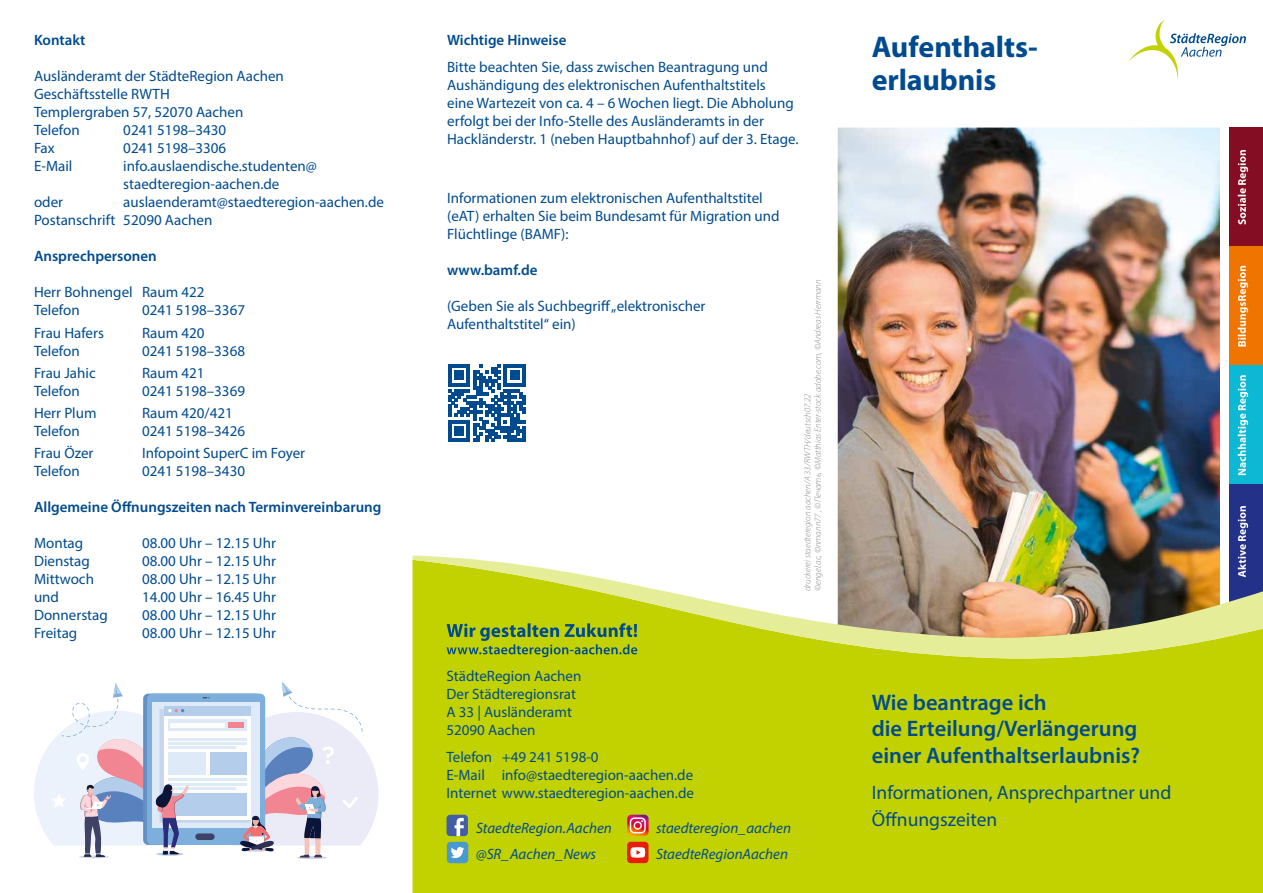
<style>
.page{position:relative;width:1263px;height:893px;background:#fff}
.page>*{position:absolute;margin:0;border:0;box-sizing:border-box;transform-origin:0 0}
.t1{font:700 30px "Myriad Pro";letter-spacing:-.005em;color:#004b8f}
.t2{font:600 22.5px/26.2px "Myriad Pro";color:#004b8f}
.t3{font:19.5px/27px "Myriad Pro";color:#004b8f}
.Fließtext{font:15px/18px "Myriad Pro";color:#004b8f}
.Fließtext-2{font:600 15px "Myriad Pro";color:#004b8f}
.t4{font:italic 15px "Myriad Pro";color:#004b8f}
.t5{font:italic 300 9px/10.5px "Myriad Pro";color:#878988}
</style>
<div class="page">
<div style="left:1229px;top:128px;width:34px;height:119px;background:#840c23"></div>
<svg style="left:1238px;top:150px;width:10px;height:74px"></svg>
<div style="left:1229px;top:247px;width:34px;height:119px;background:#f07500"></div>
<svg style="left:1238px;top:266px;width:10px;height:80px"></svg>
<div style="left:1229px;top:366px;width:34px;height:119px;background:#0db8d5"></div>
<svg style="left:1238px;top:375px;width:10px;height:100px"></svg>
<div style="left:1229px;top:485px;width:34px;height:119px;background:#233188"></div>
<svg style="left:1238px;top:506px;width:10px;height:49px"></svg>
<img style="left:838px;top:128px;width:382px;height:427px">
<div style="left:412px;top:659px;width:851px;height:234px;background:#c2d200"></div>
<img style="left:412px;top:555px;width:851px;height:104px">
<svg style="left:446px;top:623px;width:191px;height:34px;background:#8dad26"></svg>
<svg style="left:1128px;top:20px;width:118px;height:59px"></svg>
<svg style="left:446px;top:815px;width:22px;height:21px"></svg>
<svg style="left:627px;top:815px;width:22px;height:21px"></svg>
<div style="left:447px;top:842px;width:21px;height:21px;background:#4898d1;border-radius:4px"></div>
<svg style="left:451px;top:847px;width:13px;height:11px"></svg>
<div style="left:627px;top:842px;width:21px;height:21px;background:#e81d0b;border-radius:4px"></div>
<svg style="left:630px;top:847px;width:15px;height:11px"></svg>
<svg style="left:448px;top:364px;width:78px;height:78px"></svg>
<svg style="left:34px;top:682px;width:344px;height:177px"></svg>
<p class="Fließtext-2" style="left:34px;top:31px;width:53px">Kontakt</p>
<p class="Fließtext" style="left:34px;top:67px;width:251px">Ausländeramt der StädteRegion Aachen<br>Geschäftsstelle RWTH</p>
<p class="Fließtext" style="left:34px;top:103px;width:211px">Templergraben 57, 52070 Aachen</p>
<p class="Fließtext" style="left:34px;top:121px;width:47px">Telefon</p>
<p class="Fließtext" style="left:123px;top:121px;width:105px">0241 5198–3430</p>
<p class="Fließtext" style="left:34px;top:139px;width:22px">Fax</p>
<p class="Fließtext" style="left:123px;top:139px;width:105px">0241 5198–3306</p>
<p class="Fließtext" style="left:34px;top:157px;width:40px">E-Mail</p>
<p class="Fließtext" style="left:123px;top:157px;width:195px">info.auslaendische.studenten@</p>
<p class="Fließtext" style="left:123px;top:175px;width:158px">staedteregion-aachen.de</p>
<p class="Fließtext" style="left:34px;top:193px;width:31px">oder</p>
<p class="Fließtext" style="left:123px;top:193px;width:262px">auslaenderamt@staedteregion-aachen.de</p>
<p class="Fließtext" style="left:34px;top:211px;width:180px">Postanschrift 52090 Aachen</p>
<p class="Fließtext-2" style="left:34px;top:247px;width:124px">Ansprechpersonen</p>
<p class="Fließtext" style="left:34px;top:283px;width:172px">Herr Bohnengel Raum 422</p>
<p class="Fließtext" style="left:34px;top:301px;width:47px">Telefon</p>
<p class="Fließtext" style="left:142px;top:301px;width:105px">0241 5198–3367</p>
<p class="Fließtext" style="left:34px;top:323px;width:71px">Frau Hafers</p>
<p class="Fließtext" style="left:142px;top:323px;width:64px">Raum 420</p>
<p class="Fließtext" style="left:34px;top:341px;width:47px">Telefon</p>
<p class="Fließtext" style="left:142px;top:341px;width:105px">0241 5198–3368</p>
<p class="Fließtext" style="left:34px;top:364px;width:63px">Frau Jahic</p>
<p class="Fließtext" style="left:142px;top:364px;width:64px">Raum 421</p>
<p class="Fließtext" style="left:34px;top:382px;width:47px">Telefon</p>
<p class="Fließtext" style="left:142px;top:382px;width:105px">0241 5198–3369</p>
<p class="Fließtext" style="left:34px;top:404px;width:64px">Herr Plum</p>
<p class="Fließtext" style="left:142px;top:404px;width:92px">Raum 420/421</p>
<p class="Fließtext" style="left:34px;top:422px;width:47px">Telefon</p>
<p class="Fließtext" style="left:142px;top:422px;width:105px">0241 5198–3426</p>
<p class="Fließtext" style="left:34px;top:444px;width:61px">Frau Özer</p>
<p class="Fließtext" style="left:142px;top:444px;width:165px">Infopoint SuperC im Foyer</p>
<p class="Fließtext" style="left:34px;top:462px;width:47px">Telefon</p>
<p class="Fließtext" style="left:142px;top:462px;width:105px">0241 5198–3430</p>
<p class="Fließtext-2" style="left:34px;top:498px;width:349px">Allgemeine Öffnungszeiten nach Terminvereinbarung</p>
<p class="Fließtext" style="left:34px;top:534px;width:51px">Montag</p>
<p class="Fließtext" style="left:142px;top:534px;width:135px">08.00 Uhr – 12.15 Uhr</p>
<p class="Fließtext" style="left:34px;top:552px;width:57px">Dienstag</p>
<p class="Fließtext" style="left:142px;top:552px;width:135px">08.00 Uhr – 12.15 Uhr</p>
<p class="Fließtext" style="left:34px;top:570px;width:61px">Mittwoch</p>
<p class="Fließtext" style="left:142px;top:570px;width:135px">08.00 Uhr – 12.15 Uhr</p>
<p class="Fließtext" style="left:34px;top:588px;width:27px">und</p>
<p class="Fließtext" style="left:142px;top:588px;width:135px">14.00 Uhr – 16.45 Uhr</p>
<p class="Fließtext" style="left:34px;top:606px;width:75px">Donnerstag</p>
<p class="Fließtext" style="left:142px;top:606px;width:135px">08.00 Uhr – 12.15 Uhr</p>
<p class="Fließtext" style="left:34px;top:624px;width:45px">Freitag</p>
<p class="Fließtext" style="left:142px;top:624px;width:135px">08.00 Uhr – 12.15 Uhr</p>
<p class="Fließtext-2" style="left:447px;top:31px;width:121px">Wichtige Hinweise</p>
<p class="Fließtext" style="left:447px;top:58px;width:353px">Bitte beachten Sie, dass zwischen Beantragung und Aushändigung des elektronischen Aufenthaltstitels<br>eine Wartezeit von ca. 4 – 6 Wochen liegt. Die Abholung erfolgt bei der Info-Stelle des Ausländeramts in der Hackländerstr. 1 (neben Hauptbahnhof) auf der 3. Etage.</p>
<p class="Fließtext" style="left:447px;top:188px;width:334px">Informationen zum elektronischen Aufenthaltstitel (eAT) erhalten Sie beim Bundesamt für Migration und<br>Flüchtlinge (BAMF):</p>
<p class="Fließtext-2" style="left:447px;top:260px;width:92px">www.bamf.de</p>
<p class="Fließtext" style="left:447px;top:296px;width:260px">(Geben Sie als Suchbegriff „elektronischer</p>
<p class="Fließtext" style="left:447px;top:314px;width:130px">Aufenthaltstitel“ ein)</p>
<p class="t5" style="left:802px;top:591px;width:313px;rotate:-90deg">druckerei staedteregion aachen/A 33/RWTH/deutsch07.22<br>©engel.ac, ©nmann77 , ©Печать, ©Matthias Enter-stock.adobe.com, ©Andreas Herrmann</p>
<p class="Fließtext" style="left:446px;top:667px;width:136px">StädteRegion Aachen<br>Der Städteregionsrat<br>A 33 | Ausländeramt</p>
<p class="Fließtext" style="left:446px;top:721px;width:91px">52090 Aachen</p>
<p class="Fließtext" style="left:446px;top:747px;width:154px">Telefon +49 241 5198-0</p>
<p class="Fließtext" style="left:446px;top:765px;width:248px">E-Mail info@staedteregion-aachen.de</p>
<p class="Fließtext" style="left:446px;top:783px;width:249px">Internet www.staedteregion-aachen.de</p>
<p class="t4" style="left:476px;top:818px;width:137px">StaedteRegion.Aachen</p>
<p class="t4" style="left:656px;top:818px;width:137px">staedteregion_aachen</p>
<p class="t4" style="left:476px;top:845px;width:121px">@SR_Aachen_News</p>
<p class="t4" style="left:656px;top:845px;width:133px">StaedteRegionAachen</p>
<p class="t1" style="left:872px;top:27px;width:167px">Aufenthalts-</p>
<p class="t1" style="left:872px;top:60px;width:126px">erlaubnis</p>
<p class="t2" style="left:872px;top:689px;width:270px">Wie beantrage ich<br>die Erteilung/Verlängerung einer Aufenthaltserlaubnis?</p>
<p class="t3" style="left:872px;top:778px;width:301px">Informationen, Ansprechpartner und<br>Öffnungszeiten</p>
</div>
